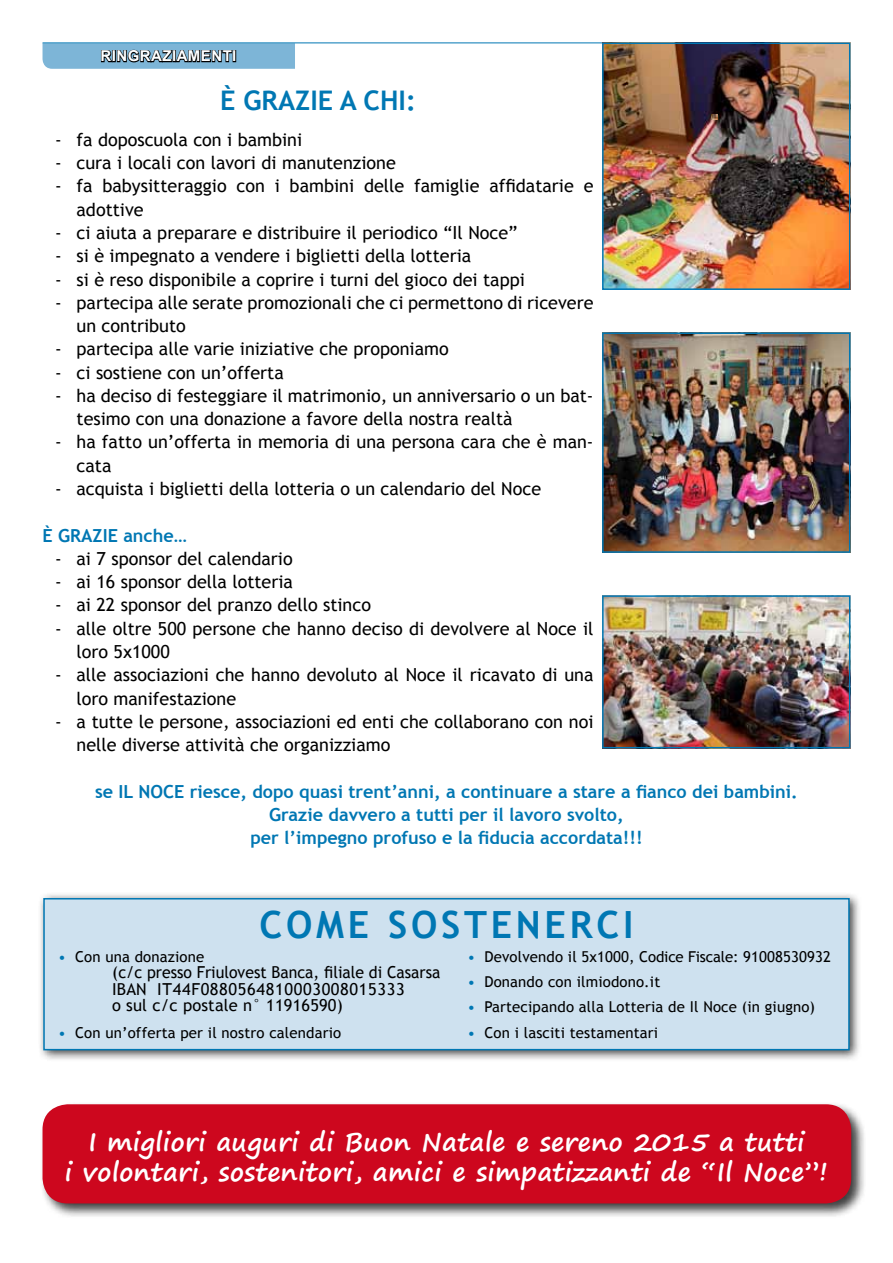
<style>
.page{position:relative;width:893px;height:1263px;background:#fff}
.page>*{position:absolute;margin:0;border:0;box-sizing:border-box;transform-origin:0 0}
.t1{font:700 37.5px "Trebuchet MS";letter-spacing:.1em;color:#0077b3}
.t2{font:700 27px "Trebuchet MS";color:#0077b3}
.t3{font:700 25.5px/30.6px "Segoe Print";letter-spacing:.01em;color:#fff;text-align:center}
.t4{font:18px/23.2px "Trebuchet MS";color:#000}
.t5{font:700 18px/23.2px "Trebuchet MS";color:#0077b3;text-align:center}
.t6{font:16.5px/16.8px "Trebuchet MS";letter-spacing:.01em;color:#000}
.t7{font:15px "Trebuchet MS";letter-spacing:.01em;color:#000}
.t8{font:700 15px "Arial";letter-spacing:.03em;color:#fff}
.s1{color:#0077b3}
</style>
<div class="page">
<svg style="left:43px;top:42px;width:252px;height:27px;background:#6897b3"></svg>
<hr style="left:43px;top:43px;width:807px;height:1px;background:#0077b3">
<div style="left:37px;top:892px;width:825px;height:171px;background:#000;opacity:.75"></div>
<div style="left:43px;top:898px;width:807px;height:152px;background:#cee1ef;border:2px solid #0077b3"></div>
<img style="left:605px;top:46px;width:242px;height:241px">
<div style="left:602px;top:43px;width:248px;height:247px;border:2px solid #0077b3"></div>
<img style="left:605px;top:335px;width:242px;height:215px">
<div style="left:602px;top:332px;width:248px;height:221px;border:2px solid #0077b3"></div>
<img style="left:605px;top:598px;width:242px;height:147px">
<div style="left:602px;top:595px;width:248px;height:153px;border:2px solid #0077b3"></div>
<svg style="left:711px;top:115px;width:7px;height:4px"></svg>
<div style="left:40px;top:1101px;width:826px;height:117px;background:#000;opacity:.75"></div>
<div style="left:43px;top:1104px;width:808px;height:99px;background:#cd071e;border-radius:25px"></div>
<p class="t8" style="left:101px;top:46px;width:137px">RINGRAZIAMENTI</p>
<h2 class="t2" style="left:220px;top:83px;width:197px">È grazie a chi:</h2>
<p class="t4" style="left:55px;top:128px;width:248px">- fa doposcuola con i bambini</p>
<p class="t4" style="left:55px;top:151px;width:342px">- cura i locali con lavori di manutenzione</p>
<p class="t4" style="left:77px;top:175px;width:518px;text-indent:-21px">- fa babysitteraggio con i bambini delle famiglie affidatarie e adottive</p>
<p class="t4" style="left:55px;top:221px;width:464px">- ci aiuta a preparare e distribuire il periodico “Il Noce”</p>
<p class="t4" style="left:55px;top:244px;width:418px">- si è impegnato a vendere i biglietti della lotteria</p>
<p class="t4" style="left:55px;top:268px;width:471px">- si è reso disponibile a coprire i turni del gioco dei tappi</p>
<p class="t4" style="left:77px;top:291px;width:518px;text-indent:-21px">- partecipa alle serate promozionali che ci permettono di ricevere un contributo</p>
<p class="t4" style="left:55px;top:338px;width:395px">- partecipa alle varie iniziative che proponiamo</p>
<p class="t4" style="left:55px;top:361px;width:230px">- ci sostiene con un’offerta</p>
<p class="t4" style="left:77px;top:384px;width:519px;text-indent:-21px">- ha deciso di festeggiare il matrimonio, un anniversario o un bat&shy;tesimo con una donazione a favore della nostra realtà</p>
<p class="t4" style="left:77px;top:431px;width:519px;text-indent:-21px">- ha fatto un’offerta in memoria di una persona cara che è man&shy;cata</p>
<p class="t4" style="left:55px;top:477px;width:487px">- acquista i biglietti della lotteria o un calendario del Noce</p>
<p class="t5" style="left:43px;top:523px;width:146px">È GRAZIE anche…</p>
<p class="t4" style="left:55px;top:547px;width:239px">- ai 7 sponsor del calendario</p>
<p class="t4" style="left:55px;top:570px;width:239px">- ai 16 sponsor della lotteria</p>
<p class="t4" style="left:55px;top:594px;width:317px">- ai 22 sponsor del pranzo dello stinco</p>
<p class="t4" style="left:77px;top:617px;width:518px;text-indent:-21px">- alle oltre 500 persone che hanno deciso di devolvere al Noce il loro 5x1000</p>
<p class="t4" style="left:77px;top:663px;width:518px;text-indent:-21px">- alle associazioni che hanno devoluto al Noce il ricavato di una loro manifestazione</p>
<p class="t4" style="left:77px;top:710px;width:518px;text-indent:-21px">- a tutte le persone, associazioni ed enti che collaborano con noi nelle diverse attività che organizziamo</p>
<p class="t5" style="left:95px;top:779px;width:704px">se IL NOCE riesce, dopo quasi trent’anni, a continuare a stare a fianco dei bambini.<br>Grazie davvero a tutti per il lavoro svolto,<br>per l’impegno profuso e la fiducia accordata!!!</p>
<h1 class="t1" style="left:259px;top:902px;width:154px">Come sost</h1>
<h1 class="t1" style="left:491px;top:902px;width:124px">enerci</h1>
<p class="t7" style="left:58px;top:947px;width:148px"><span class="s1">•</span> Con una donazione</p>
<p class="t6" style="left:112px;top:964px;width:330px">(c/c presso Friulovest Banca, filiale di Casarsa<br>IBAN IT44F0880564810003008015333</p>
<p class="t6" style="left:112px;top:996px;width:232px">o sul c/c postale n° 11916590)</p>
<p class="t7" style="left:58px;top:1024px;width:285px"><span class="s1">•</span> Con un’offerta per il nostro calendario</p>
<p class="t7" style="left:467px;top:947px;width:365px"><span class="s1">•</span> Devolvendo il 5x1000, Codice Fiscale: 91008530932</p>
<p class="t7" style="left:467px;top:973px;width:194px"><span class="s1">•</span> Donando con ilmiodono.it</p>
<p class="t7" style="left:467px;top:998px;width:349px"><span class="s1">•</span> Partecipando alla Lotteria de Il Noce (in giugno)</p>
<p class="t7" style="left:467px;top:1024px;width:192px"><span class="s1">•</span> Con i lasciti testamentari</p>
<h3 class="t3" style="left:65px;top:1125px;width:764px">I migliori auguri di Buon Natale e sereno 2015 a tutti<br>i volontari, sostenitori, amici e simpatizzanti de “Il Noce”!</h3>
</div>
